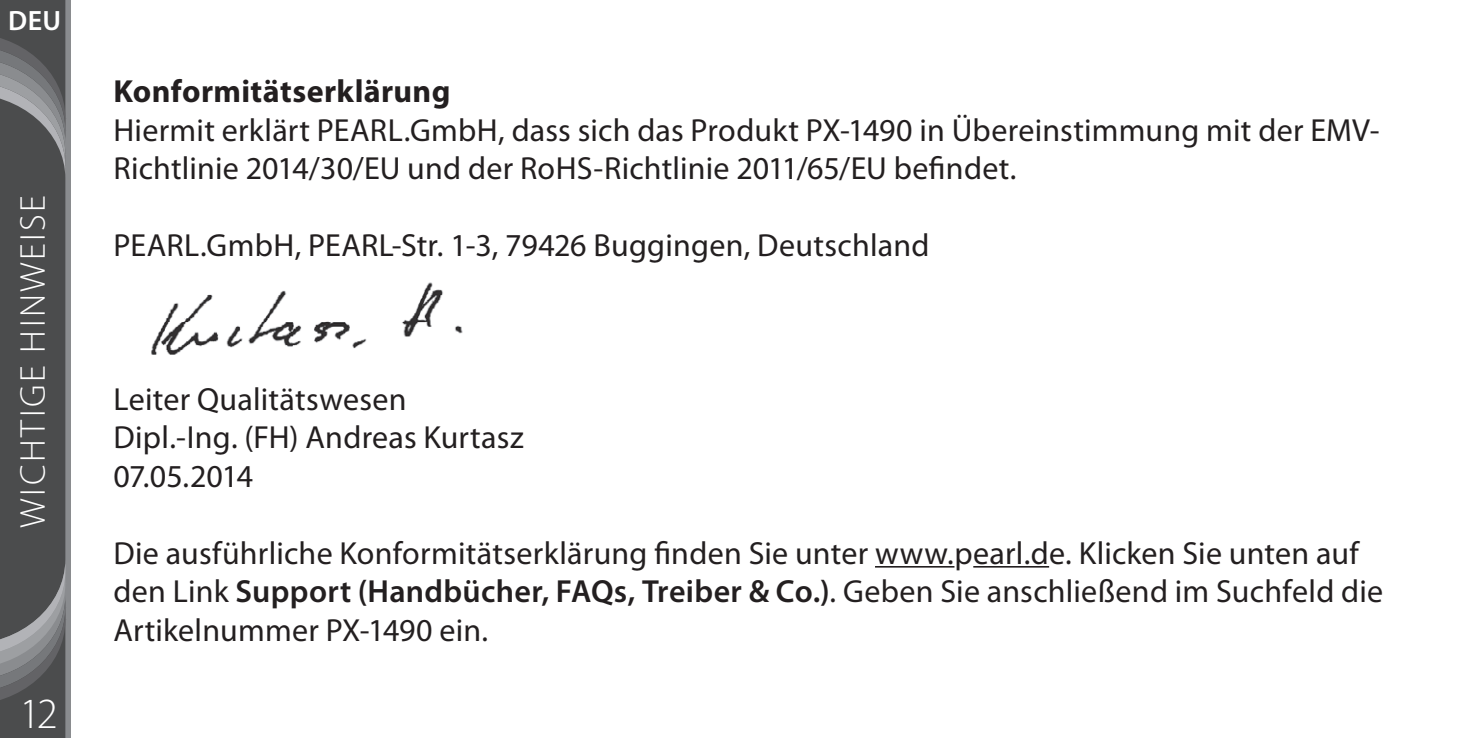
<style>
.page{position:relative;width:1475px;height:738px;background:#fff}
.page>*{position:absolute;margin:0;border:0;box-sizing:border-box;transform-origin:0 0}
.t1{font:300 43.2px "Myriad Pro";color:#fff}
.t2{font:300 36px "Myriad Pro";letter-spacing:.07em;color:#fff}
.t3{font:32px/38.4px "Myriad Pro";letter-spacing:.005em;color:#231f20}
.t4{font:700 32px "Myriad Pro";letter-spacing:.01em;color:#231f20}
.t5{font:600 28px "Myriad Pro";color:#fff}
.s1{font-weight:600}
</style>
<div class="page">
<div style="left:0;top:0;width:71px;height:737px;background:linear-gradient(to bottom,#8a8c8f,#8a8c8f)"></div>
<svg style="left:0;top:0;width:65px;height:737px;background:#555657"></svg>
<hr style="left:874px;top:565px;width:80px;height:2px;background:#231f20">
<hr style="left:973px;top:565px;width:75px;height:2px;background:#231f20">
<img style="left:151px;top:282px;width:312px;height:73px">
<p class="t5" style="left:8px;top:2px;width:54px">DEU</p>
<p class="t2" style="left:13px;top:527px;width:333px;rotate:-90deg">WICHTIGE HINWEISE</p>
<h1 class="t1" style="left:19px;top:689px;width:40px">12</h1>
<p class="t4" style="left:113px;top:70px;width:338px">Konformitätserklärung</p>
<p class="t3" style="left:113px;top:110px;width:1267px">Hiermit erklärt PEARL.GmbH, dass sich das Produkt PX-1490 in Übereinstimmung mit der EMV-<br>Richtlinie 2014/30/EU und der RoHS-Richtlinie 2011/65/EU befindet.</p>
<p class="t3" style="left:113px;top:225px;width:817px">PEARL.GmbH, PEARL-Str. 1-3, 79426 Buggingen, Deutschland</p>
<p class="t3" style="left:113px;top:379px;width:412px">Leiter Qualitätswesen<br>Dipl.-Ing. (FH) Andreas Kurtasz<br>07.05.2014</p>
<p class="t3" style="left:113px;top:532px;width:1270px">Die ausführliche Konformitätserklärung finden Sie unter www.pearl.de. Klicken Sie unten auf den Link <span class="s1">Support (Handbücher, FAQs, Treiber &amp; Co.)</span>. Geben Sie anschließend im Suchfeld die<br>Artikelnummer PX-1490 ein.</p>
</div>
